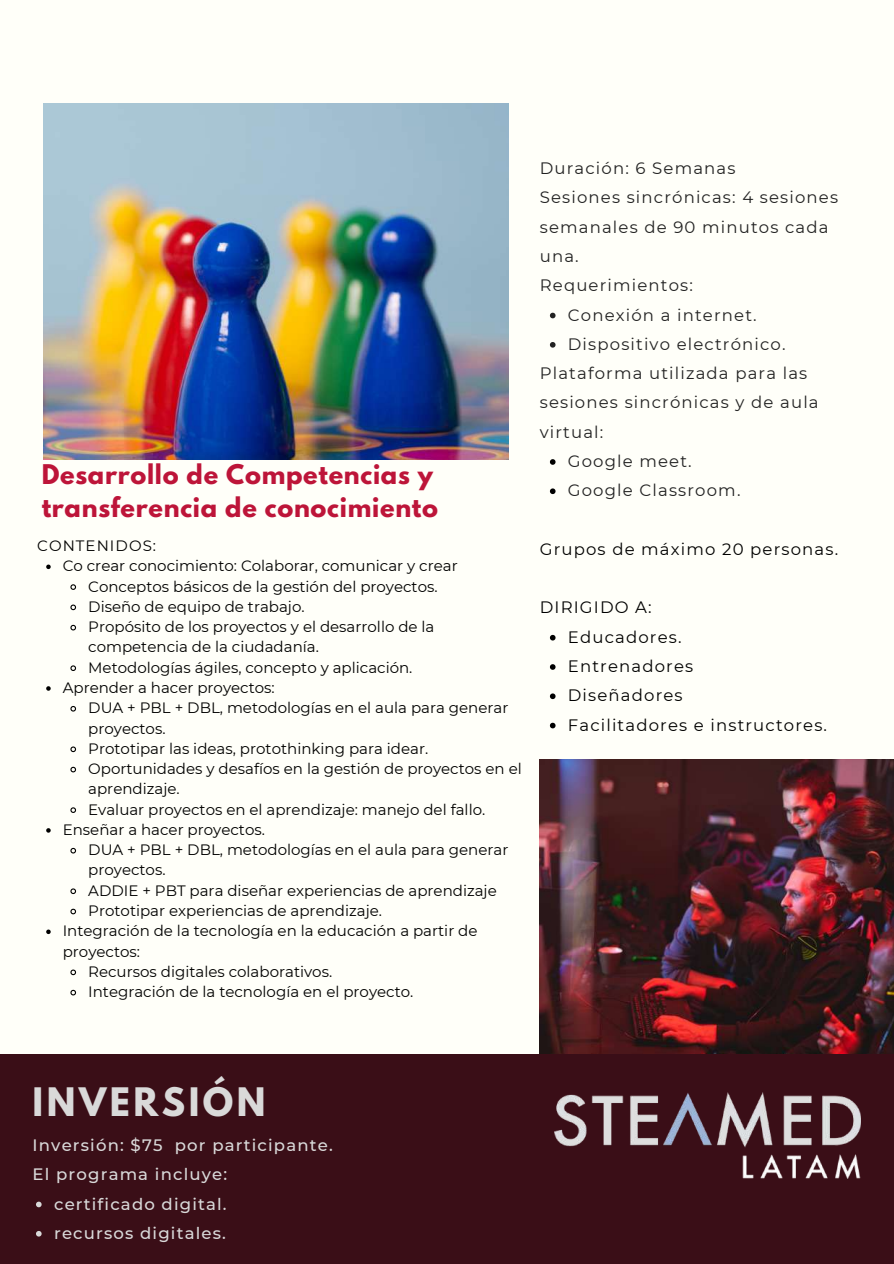
<style>
.page{position:relative;width:894px;height:1264px;background:#fff}
.page>*{position:absolute;margin:0;border:0;box-sizing:border-box;transform-origin:0 0}
.t1{font:700 34.8px "League Spartan";letter-spacing:.1em;color:#d9d9d9}
.t2{font:700 24px/32.7px "League Spartan";letter-spacing:.03em;color:#bd1539}
.t3{font:16.5px/29.2px "Montserrat";letter-spacing:.07em;color:#222}
.t4{font:16.5px/29.2px "Montserrat";letter-spacing:.07em;color:#000}
.t5{font:500 16.5px/29.2px "Montserrat";letter-spacing:.07em;color:#d9d9d9}
.t6{font:15px "Montserrat";color:#000}
.t7{font:15px "Montserrat";letter-spacing:.07em;color:#000}
</style>
<div class="page">
<div style="left:0;top:0;width:893px;height:1263px;background:#fffff9"></div>
<img style="left:539px;top:759px;width:354px;height:295px">
<svg style="left:549px;top:313px;width:6px;height:5px"></svg>
<svg style="left:549px;top:342px;width:6px;height:5px"></svg>
<svg style="left:549px;top:459px;width:6px;height:6px"></svg>
<svg style="left:549px;top:488px;width:6px;height:6px"></svg>
<svg style="left:549px;top:635px;width:6px;height:5px"></svg>
<svg style="left:550px;top:664px;width:5px;height:5px"></svg>
<svg style="left:549px;top:693px;width:6px;height:6px"></svg>
<svg style="left:549px;top:722px;width:6px;height:6px"></svg>
<svg style="left:46px;top:564px;width:5px;height:5px"></svg>
<svg style="left:70px;top:584px;width:6px;height:6px"></svg>
<svg style="left:70px;top:604px;width:7px;height:7px"></svg>
<svg style="left:70px;top:624px;width:7px;height:7px"></svg>
<svg style="left:70px;top:665px;width:6px;height:6px"></svg>
<svg style="left:46px;top:686px;width:5px;height:4px"></svg>
<svg style="left:70px;top:706px;width:6px;height:6px"></svg>
<svg style="left:70px;top:746px;width:7px;height:7px"></svg>
<svg style="left:70px;top:766px;width:7px;height:7px"></svg>
<svg style="left:70px;top:807px;width:6px;height:6px"></svg>
<svg style="left:46px;top:828px;width:5px;height:4px"></svg>
<svg style="left:70px;top:847px;width:7px;height:7px"></svg>
<svg style="left:70px;top:888px;width:7px;height:6px"></svg>
<svg style="left:70px;top:908px;width:7px;height:7px"></svg>
<svg style="left:46px;top:929px;width:5px;height:5px"></svg>
<svg style="left:70px;top:969px;width:7px;height:7px"></svg>
<svg style="left:70px;top:989px;width:7px;height:7px"></svg>
<div style="left:0;top:1054px;width:893px;height:209px;background:#3a0e17"></div>
<img style="left:44px;top:104px;width:464px;height:355px">
<img style="left:554px;top:1092px;width:306px;height:86px">
<svg style="left:36px;top:1201px;width:6px;height:6px"></svg>
<svg style="left:36px;top:1231px;width:6px;height:5px"></svg>
<h2 class="t2" style="left:42px;top:461px;width:398px">Desarrollo de Competencias y transferencia de conocimiento</h2>
<p class="t7" style="left:37px;top:536px;width:120px">CONTENIDOS:</p>
<p class="t6" style="left:63px;top:557px;width:396px">Co crear conocimiento: Colaborar, comunicar y crear</p>
<p class="t6" style="left:88px;top:577px;width:351px">Conceptos básicos de la gestión del proyectos.</p>
<p class="t6" style="left:88px;top:597px;width:218px">Diseño de equipo de trabajo.</p>
<p class="t6" style="left:88px;top:617px;width:347px">Propósito de los proyectos y el desarrollo de la</p>
<p class="t6" style="left:88px;top:638px;width:232px">competencia de la ciudadanía.</p>
<p class="t6" style="left:88px;top:658px;width:325px">Metodologías ágiles, concepto y aplicación.</p>
<p class="t6" style="left:63px;top:678px;width:213px">Aprender a hacer proyectos:</p>
<p class="t6" style="left:88px;top:698px;width:421px">DUA + PBL + DBL, metodologías en el aula para generar</p>
<p class="t6" style="left:88px;top:719px;width:79px">proyectos.</p>
<p class="t6" style="left:88px;top:739px;width:341px">Prototipar las ideas, protothinking para idear.</p>
<p class="t6" style="left:88px;top:759px;width:435px">Oportunidades y desafíos en la gestión de proyectos en el</p>
<p class="t6" style="left:88px;top:779px;width:93px">aprendizaje.</p>
<p class="t6" style="left:88px;top:800px;width:398px">Evaluar proyectos en el aprendizaje: manejo del fallo.</p>
<p class="t6" style="left:63px;top:820px;width:204px">Enseñar a hacer proyectos.</p>
<p class="t6" style="left:88px;top:840px;width:421px">DUA + PBL + DBL, metodologías en el aula para generar</p>
<p class="t6" style="left:88px;top:861px;width:79px">proyectos.</p>
<p class="t6" style="left:88px;top:881px;width:410px">ADDIE + PBT para diseñar experiencias de aprendizaje</p>
<p class="t6" style="left:88px;top:901px;width:295px">Prototipar experiencias de aprendizaje.</p>
<p class="t6" style="left:63px;top:921px;width:416px">Integración de la tecnología en la educación a partir de</p>
<p class="t6" style="left:63px;top:942px;width:79px">proyectos:</p>
<p class="t6" style="left:88px;top:962px;width:245px">Recursos digitales colaborativos.</p>
<p class="t6" style="left:88px;top:982px;width:326px">Integración de la tecnología en el proyecto.</p>
<p class="t3" style="left:539px;top:154px;width:300px">Duración: 6 Semanas<br>Sesiones sincrónicas: 4 sesiones semanales de 90 minutos cada una.<br>Requerimientos:</p>
<p class="t3" style="left:567px;top:300px;width:219px">Conexión a internet.<br>Dispositivo electrónico.</p>
<p class="t3" style="left:539px;top:358px;width:280px">Plataforma utilizada para las sesiones sincrónicas y de aula virtual:</p>
<p class="t3" style="left:567px;top:446px;width:174px">Google meet.<br>Google Classroom.</p>
<p class="t4" style="left:539px;top:534px;width:300px">Grupos de máximo 20 personas.</p>
<p class="t4" style="left:539px;top:593px;width:113px">DIRIGIDO A:</p>
<p class="t4" style="left:567px;top:622px;width:260px">Educadores.<br>Entrenadores<br>Diseñadores<br>Facilitadores e instructores.</p>
<h1 class="t1" style="left:33px;top:1084px;width:234px">INVERSIÓN</h1>
<p class="t5" style="left:33px;top:1130px;width:301px">Inversión: $75 por participante.<br>El programa incluye:</p>
<p class="t5" style="left:54px;top:1188px;width:174px">certificado digital. recursos digitales.</p>
</div>
